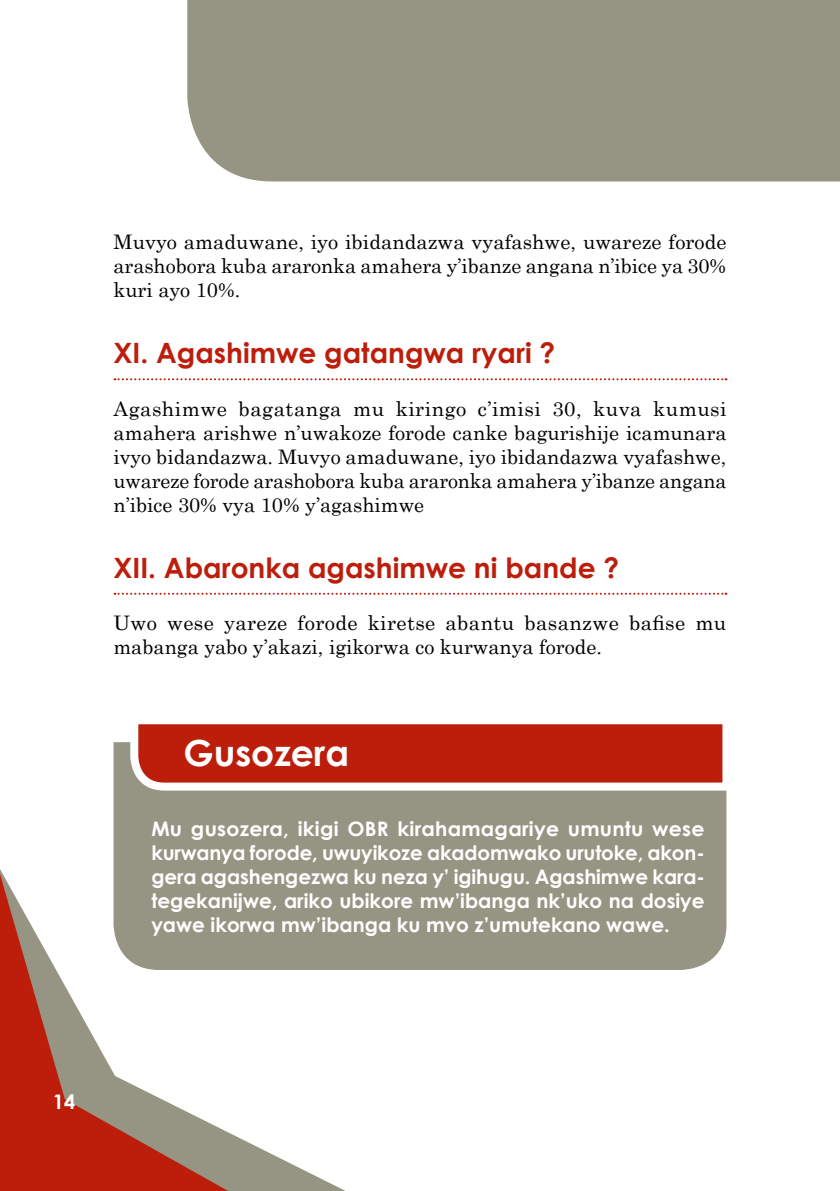
<style>
.page{position:relative;width:840px;height:1191px;background:#fff}
.page>*{position:absolute;margin:0;border:0;box-sizing:border-box;transform-origin:0 0}
.t1{font:700 36px "Century Gothic";color:#fff}
.t2{font:700 28px "Century Gothic";color:#bd1e0c}
.t3{font:20px/24px "Century Schoolbook";color:#000;text-align:justify}
.t4{font:700 20px/24px "Century Gothic";color:#fff;text-align:justify}
.t5{font:20px/24px "Century Schoolbook";letter-spacing:.02em;color:#000}
</style>
<div class="page">
<div style="left:187px;top:0;width:652px;height:181px;background:#969584"></div>
<svg style="left:0;top:869px;width:346px;height:322px"></svg>
<div style="left:113px;top:742px;width:613px;height:228px;background:#969584"></div>
<svg style="left:126px;top:724px;width:601px;height:70px;background:#c34333"></svg>
<svg style="left:114px;top:378px;width:612px;height:2px"></svg>
<svg style="left:114px;top:593px;width:612px;height:2px"></svg>
<p class="t3" style="left:113px;top:228px;width:614px">Muvyo amaduwane, iyo ibidandazwa vyafashwe, uwareze forode arashobora kuba araronka amahera y’ibanze angana n’ibice ya 30% kuri ayo 10%.</p>
<h2 class="t2" style="left:113px;top:332px;width:443px">XI. Agashimwe gatangwa ryari ?</h2>
<p class="t3" style="left:113px;top:395px;width:614px">Agashimwe bagatanga mu kiringo c’imisi 30, kuva kumusi amahera arishwe n’uwakoze forode canke bagurishije icamunara ivyo bidandazwa. Muvyo amaduwane, iyo ibidandazwa vyafashwe, uwareze forode arashobora kuba araronka amahera y’ibanze angana n’ibice 30% vya 10% y’agashimwe</p>
<h2 class="t2" style="left:113px;top:546px;width:507px">XII. Abaronka agashimwe ni bande ?</h2>
<p class="t5" style="left:113px;top:609px;width:614px">Uwo wese yareze forode kiretse abantu basanzwe bafise mu mabanga yabo y’akazi, igikorwa co kurwanya forode.</p>
<h1 class="t1" style="left:183px;top:725px;width:167px">Gusozera</h1>
<p class="t4" style="left:151px;top:815px;width:554px">Mu gusozera, ikigi OBR kirahamagariye umuntu wese kurwanya forode, uwuyikoze akadomwako urutoke, akon&shy;gera agashengezwa ku neza y’ igihugu. Agashimwe kara&shy;tegekanijwe, ariko ubikore mw’ibanga nk’uko na dosiye yawe ikorwa mw’ibanga ku mvo z’umutekano wawe.</p>
<p class="t4" style="left:53px;top:1088px;width:24px">14</p>
</div>
